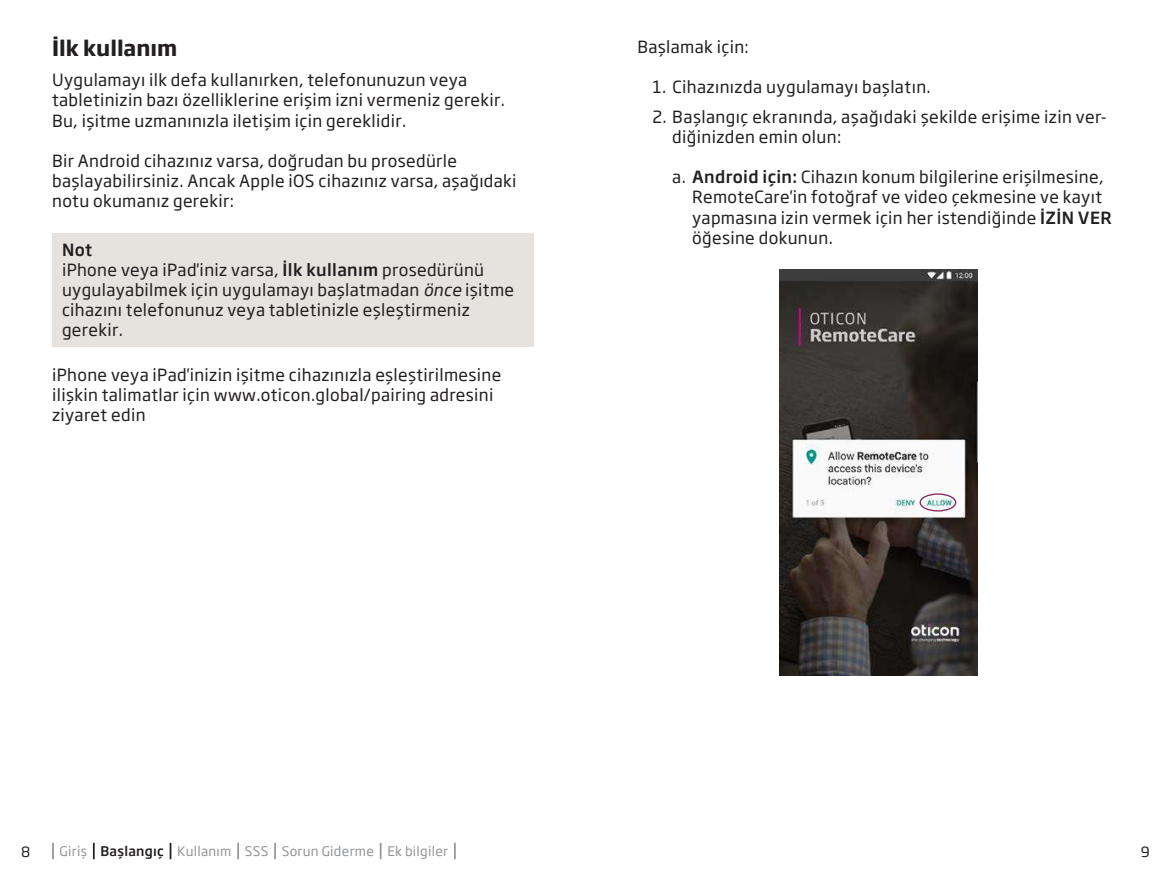
<style>
.page{position:relative;width:1171px;height:883px;background:#fff}
.page>*{position:absolute;margin:0;border:0;box-sizing:border-box;transform-origin:0 0}
.t1{font:700 21px "Soho Gothic Pro";color:#231f20}
.t2{font:16.62px/20.1px "Soho Gothic Pro";letter-spacing:.02em;color:#231f20}
.t3{font:14px "Soho Gothic Pro";color:#231f20}
.t4{font:13.12px "Soho Gothic Pro";letter-spacing:.02em;color:#939598}
.s1{font-weight:500}
.s2{font-style:italic}
.s3{font-weight:500;color:#231f20}
</style>
<div class="page">
<svg style="left:52px;top:843px;width:2px;height:16px"></svg>
<svg style="left:93px;top:843px;width:2px;height:16px"></svg>
<svg style="left:170px;top:843px;width:1px;height:16px"></svg>
<svg style="left:237px;top:843px;width:2px;height:16px"></svg>
<svg style="left:274px;top:843px;width:2px;height:16px"></svg>
<svg style="left:380px;top:843px;width:1px;height:16px"></svg>
<svg style="left:454px;top:843px;width:2px;height:16px"></svg>
<img style="left:779px;top:269px;width:198px;height:406px">
<div style="left:919px;top:493px;width:37px;height:19px;border:1px solid #872460;border-radius:50%"></div>
<div style="left:52px;top:233px;width:481px;height:113px;background:#e6e2de"></div>
<p class="t1" style="left:52px;top:32px;width:127px">İlk kullanım</p>
<p class="t2" style="left:52px;top:69px;width:454px">Uygulamayı ilk defa kullanırken, telefonunuzun veya tabletinizin bazı özelliklerine erişim izni vermeniz gerekir.<br>Bu, işitme uzmanınızla iletişim için gereklidir.</p>
<p class="t2" style="left:52px;top:150px;width:466px">Bir Android cihazınız varsa, doğrudan bu prosedürle başlayabilirsiniz. Ancak Apple iOS cihazınız varsa, aşağıdaki notu okumanız gerekir:</p>
<p class="t2" style="left:62px;top:239px;width:454px"><span class="s1">Not<br></span>iPhone veya iPad'iniz varsa, <span class="s1">İlk kullanım</span> prosedürünü uygulayabilmek için uygulamayı başlatmadan <span class="s2">önce</span> işitme cihazını telefonunuz veya tabletinizle eşleştirmeniz gerekir.</p>
<p class="t2" style="left:52px;top:364px;width:451px">iPhone veya iPad'inizin işitme cihazınızla eşleştirilmesine ilişkin talimatlar için www.oticon.global/pairing adresini ziyaret edin</p>
<p class="t2" style="left:637px;top:36px;width:113px">Başlamak için:</p>
<p class="t2" style="left:652px;top:76px;width:280px">1. Cihazınızda uygulamayı başlatın.</p>
<p class="t2" style="left:672px;top:106px;width:436px;text-indent:-20px">2. Başlangıç ekranında, aşağıdaki şekilde erişime izin ver&shy;diğinizden emin olun:</p>
<p class="t2" style="left:692px;top:166px;width:421px;text-indent:-20px">a. <span class="s1">Android için:</span> Cihazın konum bilgilerine erişilmesine, RemoteCare'in fotoğraf ve video çekmesine ve kayıt yapmasına izin vermek için her istendiğinde <span class="s1">İZİN VER </span>öğesine dokunun.</p>
<p class="t3" style="left:21px;top:841px;width:11px">8</p>
<p class="t4" style="left:60px;top:841px;width:390px">Giriş <span class="s3">Başlangıç</span> Kullanım SSS Sorun Giderme Ek bilgiler</p>
<p class="t3" style="left:1140px;top:841px;width:10px">9</p>
</div>
